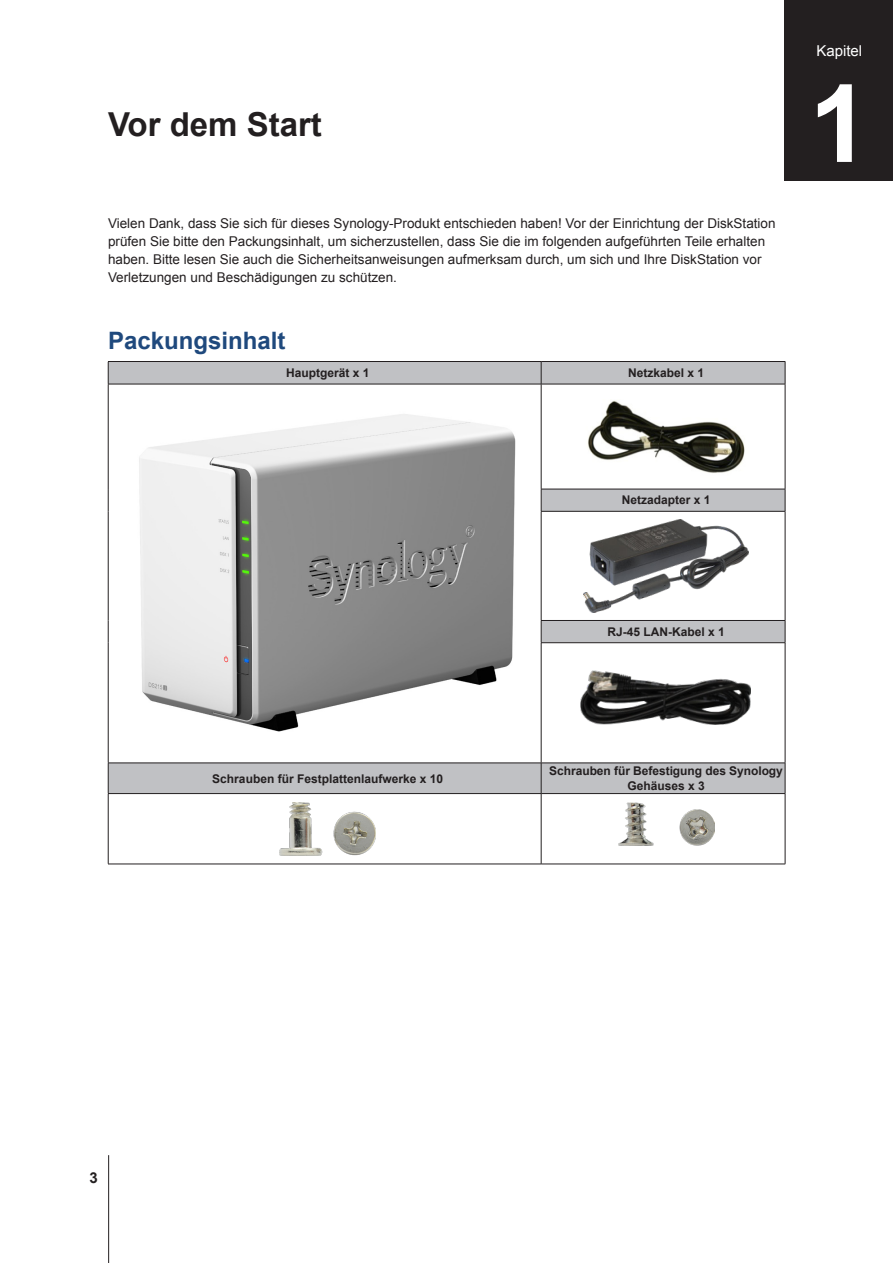
<style>
.page{position:relative;width:893px;height:1263px;background:#fff}
.page>*{position:absolute;margin:0;border:0;box-sizing:border-box;transform-origin:0 0}
.ChapterNum{font:700 108px "Arial";color:#fff}
.H1-ChapterTitle{font:700 33px "Arial";color:#231f20}
.H3-sidebar{font:700 24px "Arial";color:#1f497d}
.Chapter-center{font:15px "Arial";color:#fff}
.PageNumber-sidebar{font:700 15px "Arial";color:#231f20}
.Body-sidebar{font:13.5px/18px "Arial";color:#231f20}
.XHeadCenter{font:700 12px/14.4px "Arial";color:#231f20;text-align:center}
</style>
<div class="page">
<svg style="left:109px;top:362px;width:676px;height:431px"></svg>
<hr style="left:108px;top:361px;width:433px;height:1px;background:#231f20">
<svg style="left:108px;top:362px;width:1px;height:22px"></svg>
<hr style="left:541px;top:361px;width:244px;height:1px;background:#231f20">
<svg style="left:541px;top:362px;width:1px;height:22px"></svg>
<svg style="left:785px;top:362px;width:1px;height:22px"></svg>
<hr style="left:108px;top:384px;width:433px;height:1px;background:#231f20">
<hr style="left:108px;top:384px;width:1px;height:105px;background:#231f20">
<hr style="left:541px;top:384px;width:244px;height:1px;background:#231f20">
<hr style="left:541px;top:384px;width:1px;height:105px;background:#231f20">
<hr style="left:785px;top:384px;width:1px;height:105px;background:#231f20">
<svg style="left:108px;top:489px;width:1px;height:22px"></svg>
<hr style="left:541px;top:489px;width:244px;height:1px;background:#231f20">
<svg style="left:541px;top:489px;width:1px;height:22px"></svg>
<svg style="left:785px;top:489px;width:1px;height:22px"></svg>
<hr style="left:108px;top:511px;width:1px;height:109px;background:#231f20">
<hr style="left:541px;top:511px;width:244px;height:1px;background:#231f20">
<hr style="left:541px;top:511px;width:1px;height:109px;background:#231f20">
<hr style="left:785px;top:511px;width:1px;height:109px;background:#231f20">
<svg style="left:108px;top:620px;width:1px;height:23px"></svg>
<hr style="left:541px;top:620px;width:244px;height:1px;background:#231f20">
<svg style="left:541px;top:621px;width:1px;height:21px"></svg>
<svg style="left:785px;top:621px;width:1px;height:21px"></svg>
<hr style="left:108px;top:643px;width:1px;height:120px;background:#231f20">
<hr style="left:541px;top:642px;width:244px;height:1px;background:#231f20">
<hr style="left:541px;top:643px;width:1px;height:120px;background:#231f20">
<hr style="left:785px;top:643px;width:1px;height:120px;background:#231f20">
<hr style="left:108px;top:763px;width:433px;height:1px;background:#231f20">
<hr style="left:108px;top:763px;width:1px;height:30px;background:#231f20">
<hr style="left:541px;top:763px;width:244px;height:1px;background:#231f20">
<hr style="left:541px;top:763px;width:1px;height:30px;background:#231f20">
<hr style="left:785px;top:763px;width:1px;height:30px;background:#231f20">
<hr style="left:108px;top:794px;width:1px;height:70px;background:#231f20">
<hr style="left:541px;top:793px;width:244px;height:1px;background:#231f20">
<hr style="left:541px;top:794px;width:1px;height:70px;background:#231f20">
<hr style="left:785px;top:794px;width:1px;height:70px;background:#231f20">
<hr style="left:108px;top:864px;width:433px;height:1px;background:#231f20">
<hr style="left:108px;top:793px;width:433px;height:1px;background:#231f20">
<hr style="left:541px;top:864px;width:244px;height:1px;background:#231f20">
<img style="left:118px;top:388px;width:420px;height:365px">
<img style="left:583px;top:390px;width:166px;height:93px">
<img style="left:583px;top:519px;width:166px;height:94px">
<img style="left:581px;top:670px;width:170px;height:54px">
<img style="left:280px;top:802px;width:96px;height:53px">
<img style="left:618px;top:802px;width:96px;height:43px">
<div style="left:785px;top:0;width:108px;height:180px;background:#231f20"></div>
<hr style="left:108px;top:1155px;width:1px;height:108px;background:#231f20">
<p class="H1-ChapterTitle" style="left:108px;top:103px;width:215px">Vor dem Start</p>
<p class="Body-sidebar" style="left:108px;top:214px;width:669px">Vielen Dank, dass Sie sich für dieses Synology-Produkt entschieden haben! Vor der Einrichtung der DiskStation prüfen Sie bitte den Packungsinhalt, um sicherzustellen, dass Sie die im folgenden aufgeführten Teile erhalten haben. Bitte lesen Sie auch die Sicherheitsanweisungen aufmerksam durch, um sich und Ihre DiskStation vor Verletzungen und Beschädigungen zu schützen.</p>
<p class="H3-sidebar" style="left:108px;top:325px;width:179px">Packungsinhalt</p>
<p class="XHeadCenter" style="left:286px;top:366px;width:85px">Hauptgerät x 1</p>
<p class="XHeadCenter" style="left:628px;top:366px;width:78px">Netzkabel x 1</p>
<p class="Chapter-center" style="left:816px;top:41px;width:47px">Kapitel</p>
<p class="ChapterNum" style="left:809px;top:53px;width:62px">1</p>
<p class="XHeadCenter" style="left:622px;top:493px;width:90px">Netzadapter x 1</p>
<p class="XHeadCenter" style="left:607px;top:625px;width:119px">RJ-45 LAN-Kabel x 1</p>
<p class="XHeadCenter" style="left:212px;top:771px;width:232px">Schrauben für Festplattenlaufwerke x 10</p>
<p class="XHeadCenter" style="left:549px;top:764px;width:235px">Schrauben für Befestigung des Synology<br>Gehäuses x 3</p>
<p class="PageNumber-sidebar" style="left:90px;top:1168px;width:10px">3</p>
</div>
